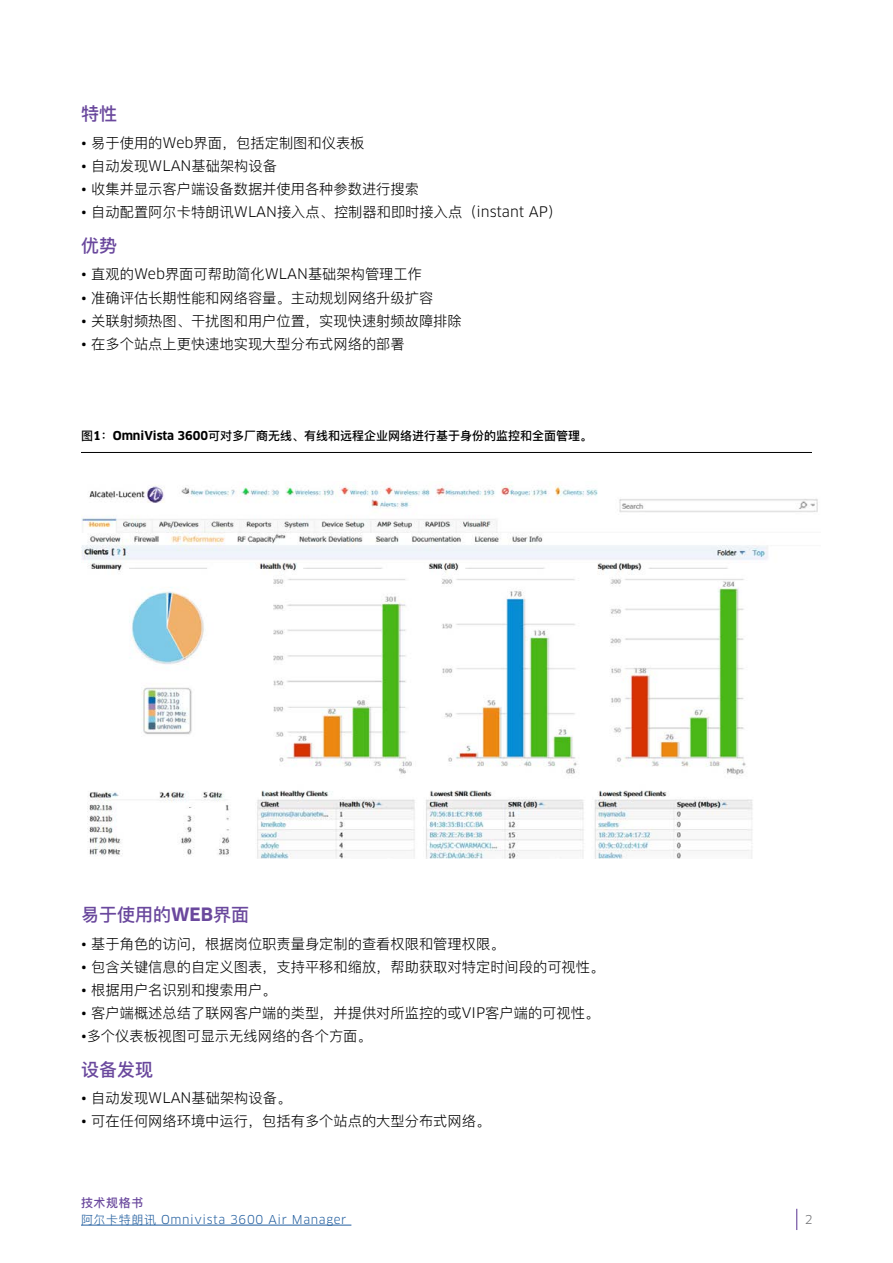
<style>
.page{position:relative;width:893px;height:1263px;background:#fff}
.page>*{position:absolute;margin:0;border:0;box-sizing:border-box;transform-origin:0 0}
.t1{font:18px "Ping Fang SC Bold";color:#6a489d}
.t2{font:14.25px "Ping Fang SC Regular";color:#000}
.t3{font:12px "Ping Fang SC Bold";color:#000}
.t4{font:12px "Clan OT";letter-spacing:.05em;color:#205d9e}
.t5{font:12px "Ping Fang SC Bold";letter-spacing:.05em;color:#6a489d}
.t6{font:12px "Clan OT";color:#6d6e71}
.s1{font-family:"Clan OT"}
.s2{font-family:"Clan OT";font-weight:700}
.s3{font-family:"Ping Fang SC Regular"}
</style>
<div class="page">
<svg style="left:796px;top:1209px;width:1px;height:21px"></svg>
<hr style="left:81px;top:1225px;width:270px;height:1px;background:#205d9e">
<hr style="left:81px;top:452px;width:731px;height:1px;background:#000">
<img style="left:81px;top:482px;width:737px;height:377px">
<p class="t1" style="left:81px;top:103px;width:37px">特性</p>
<p class="t2" style="left:81px;top:134px;width:285px"><span class="s1">•</span> 易于使用的<span class="s1">Web</span>界面，包括定制图和仪表板</p>
<p class="t2" style="left:81px;top:158px;width:198px"><span class="s1">•</span> 自动发现<span class="s1">WLAN</span>基础架构设备</p>
<p class="t2" style="left:81px;top:181px;width:340px"><span class="s1">•</span> 收集并显示客户端设备数据并使用各种参数进行搜索</p>
<p class="t2" style="left:81px;top:204px;width:483px"><span class="s1">•</span> 自动配置阿尔卡特朗讯<span class="s1">WLAN</span>接入点、控制器和即时接入点（<span class="s1">instant AP</span>）</p>
<p class="t1" style="left:81px;top:235px;width:37px">优势</p>
<p class="t2" style="left:81px;top:266px;width:343px"><span class="s1">•</span> 直观的<span class="s1">Web</span>界面可帮助简化<span class="s1">WLAN</span>基础架构管理工作</p>
<p class="t2" style="left:81px;top:289px;width:354px"><span class="s1">•</span> 准确评估长期性能和网络容量。主动规划网络升级扩容</p>
<p class="t2" style="left:81px;top:312px;width:382px"><span class="s1">•</span> 关联射频热图、干扰图和用户位置，实现快速射频故障排除</p>
<p class="t2" style="left:81px;top:335px;width:325px"><span class="s1">•</span> 在多个站点上更快速地实现大型分布式网络的部署</p>
<p class="t3" style="left:81px;top:428px;width:513px">图<span class="s2">1</span>：<span class="s2">OmniVista 3600</span>可对多厂商无线、有线和远程企业网络进行基于身份的监控和全面管理。</p>
<p class="t1" style="left:81px;top:904px;width:170px">易于使用的<span class="s2">WEB</span>界面</p>
<p class="t2" style="left:81px;top:935px;width:425px"><span class="s1">•</span> 基于角色的访问，根据岗位职责量身定制的查看权限和管理权限。</p>
<p class="t2" style="left:81px;top:958px;width:525px"><span class="s1">•</span> 包含关键信息的自定义图表，支持平移和缩放，帮助获取对特定时间段的可视性。</p>
<p class="t2" style="left:81px;top:981px;width:197px"><span class="s1">•</span> 根据用户名识别和搜索用户。</p>
<p class="t2" style="left:81px;top:1004px;width:520px"><span class="s1">•</span> 客户端概述总结了联网客户端的类型，并提供对所监控的或<span class="s1">VIP</span>客户端的可视性。</p>
<p class="t2" style="left:81px;top:1028px;width:292px"><span class="s1">•</span>多个仪表板视图可显示无线网络的各个方面。</p>
<p class="t1" style="left:81px;top:1058px;width:73px">设备发现</p>
<p class="t2" style="left:81px;top:1090px;width:212px"><span class="s1">•</span> 自动发现<span class="s1">WLAN</span>基础架构设备。</p>
<p class="t2" style="left:81px;top:1113px;width:411px"><span class="s1">•</span> 可在任何网络环境中运行，包括有多个站点的大型分布式网络。</p>
<p class="t5" style="left:81px;top:1196px;width:64px">技术规格书</p>
<p class="t4" style="left:81px;top:1212px;width:267px"><span class="s3">阿尔卡特朗讯</span> Omnivista 3600 Air Manager</p>
<p class="t6" style="left:805px;top:1212px;width:9px">2</p>
</div>
